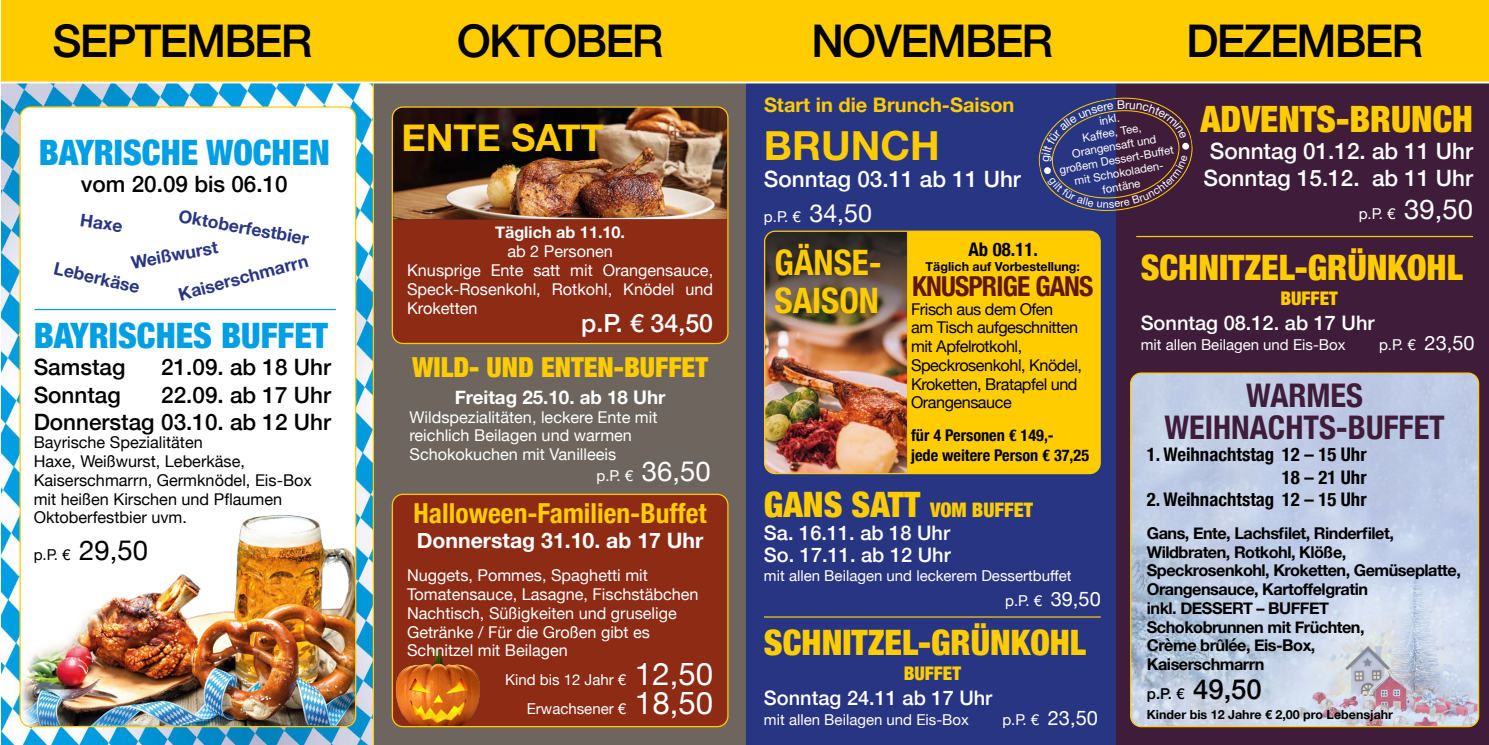
<style>
.page{position:relative;width:1489px;height:745px;background:#fff}
.page>*{position:absolute;margin:0;border:0;box-sizing:border-box;transform-origin:0 0}
.t1{font:500 45px "Helvetica Neue";letter-spacing:-.04em;color:#000}
.t2{font:700 40px "Helvetica Neue";color:#fc0}
.t3{font:700 37.5px "Helvetica Neue";color:#fc0}
.t4{font:900 condensed 36.25px "Helvetica Neue";color:#fc0}
.t5{font:900 condensed 35px "Helvetica Neue";color:#fc0}
.t6{font:900 condensed 35px "Helvetica Neue";color:#009fe3}
.t7{font:700 condensed 35px/38.8px "Helvetica Neue";color:#fc0}
.t8{font:700 condensed 32.5px/31.2px "Helvetica Neue";color:#3e1c3a;text-align:center}
.t9{font:700 condensed 27.5px "Helvetica Neue";color:#fc0}
.t10{font:900 condensed 27.5px "Helvetica Neue";color:#fc0}
.t11{font:700 condensed 27.5px "Helvetica Neue";letter-spacing:-.03em;color:#611700}
.t12{font:500 25px "Helvetica Neue";color:#fff}
.t13{font:500 22.5px/27px "Helvetica Neue";color:#000;text-align:right}
.t14{font:500 22.5px/27px "Helvetica Neue";color:#fff}
.t15{font:700 21.25px "Helvetica Neue";color:#fff}
.t16{font:500 20px/22.5px "Helvetica Neue";color:#fff}
.t17{font:700 20px "Helvetica Neue";color:#fc0}
.t18{font:700 condensed 18.75px/22.5px "Helvetica Neue";color:#000;text-align:right}
.t19{font:700 18.75px "Helvetica Neue";color:#fff}
.t20{font:900 condensed 18.75px "Helvetica Neue";color:#fc0}
.t21{font:700 17.5px "Helvetica Neue";color:#283583}
.t22{font:16.25px/18.8px "Helvetica Neue";color:#fff}
.t23{font:700 16.25px/18.8px "Helvetica Neue";letter-spacing:-.03em;color:#000}
.t24{font:16.25px/18.8px "Helvetica Neue";color:#000}
.t25{font:16.25px/18.8px "Helvetica Neue";letter-spacing:-.03em;color:#000}
.t26{font:700 condensed 16.25px/20px "Helvetica Neue";color:#000}
.t27{font:700 16.25px "Helvetica Neue";color:#fff}
.t28{font:15px/25px "Helvetica Neue";color:#fff}
.t29{font:15px "Helvetica Neue";color:#000}
.t30{font:500 15px "Helvetica Neue";color:#000}
.t31{font:700 12.5px "Helvetica Neue";color:#000}
.t32{font:11.38px/13.6px "Helvetica Neue";color:#fff;text-align:center}
.s1{font-size:27.5px}
.s2{font-size:31.25px}
.s3{font-size:25px}
.s4{font-weight:900;font-stretch:condensed;font-size:35px;color:#fc0}
.s5{font-weight:900;font-stretch:condensed;color:#fc0}
.s6{font-size:20px}
</style>
<div class="page">
<div style="left:2px;top:81px;width:744px;height:663px;background:#6e665e"></div>
<div style="left:746px;top:81px;width:370px;height:663px;background:#283583"></div>
<div style="left:1116px;top:81px;width:372px;height:663px;background:#3e1c3a"></div>
<img style="left:2px;top:83px;width:372px;height:661px">
<div style="left:20px;top:107px;width:335px;height:619px;background:#fff;border-radius:11px"></div>
<img style="left:20px;top:514px;width:335px;height:212px">
<div style="left:2px;top:0;width:372px;height:81px;background:#fc0"></div>
<div style="left:374px;top:0;width:372px;height:81px;background:#fc0"></div>
<div style="left:746px;top:0;width:372px;height:81px;background:#fc0"></div>
<div style="left:1118px;top:0;width:370px;height:81px;background:#fc0"></div>
<hr style="left:2px;top:81px;width:1486px;height:2px;background:#fff">
<div style="left:392px;top:107px;width:336px;height:236px;background:#8d2b15;border-radius:11px"></div>
<img style="left:394px;top:108px;width:334px;height:112px">
<div style="left:392px;top:106px;width:336px;height:238px;border:1px solid #fc0;border-radius:11px"></div>
<div style="left:392px;top:494px;width:336px;height:232px;background:#8d2b15;border-radius:11px"></div>
<img style="left:392px;top:648px;width:88px;height:78px">
<div style="left:392px;top:493px;width:336px;height:233px;border:1px solid #fc0;border-radius:11px"></div>
<div style="left:764px;top:231px;width:336px;height:242px;background:#fc0;border-radius:11px"></div>
<img style="left:766px;top:232px;width:142px;height:240px">
<div style="left:764px;top:230px;width:336px;height:244px;border:1px solid #fc0;border-radius:11px"></div>
<img style="left:1131px;top:373px;width:347px;height:353px">
<div style="left:1129px;top:372px;width:349px;height:354px;border:1px solid #fc0;border-radius:11px"></div>
<hr style="left:35px;top:309px;width:301px;height:1px;background:#009fe3">
<hr style="left:764px;top:616px;width:336px;height:1px;background:#fc0">
<hr style="left:1136px;top:236px;width:336px;height:1px;background:#fc0">
<svg style="left:1038px;top:97px;width:155px;height:114px"></svg>
<p class="t1" style="left:53px;top:5px;width:261px">SEPTEMBER</p>
<p class="t1" style="left:456px;top:5px;width:208px">OKTOBER</p>
<p class="t1" style="left:811px;top:5px;width:243px">NOVEMBER</p>
<p class="t1" style="left:1186px;top:5px;width:238px">DEZEMBER</p>
<p class="t6" style="left:39px;top:123px;width:293px">BAYRISCHE WOCHEN</p>
<p class="t13" style="left:81px;top:168px;width:208px">vom 20.09 bis 06.10</p>
<p class="t21" style="left:181px;top:202px;width:133px;rotate:10deg">Oktoberfestbier</p>
<p class="t21" style="left:82px;top:206px;width:44px;rotate:8deg">Haxe</p>
<p class="t21" style="left:129px;top:249px;width:89px;rotate:-10deg">Weißwurst</p>
<p class="t21" style="left:175px;top:281px;width:135px;rotate:-15deg">Kaiserschmarrn</p>
<p class="t21" style="left:57px;top:254px;width:89px;rotate:13deg">Leberkäse</p>
<p class="t6" style="left:34px;top:307px;width:296px">BAYRISCHES BUFFET</p>
<p class="t13" style="left:34px;top:352px;width:93px">Samstag</p>
<p class="t13" style="left:161px;top:352px;width:171px">21.09. ab 18 Uhr</p>
<p class="t13" style="left:34px;top:379px;width:89px">Sonntag</p>
<p class="t13" style="left:34px;top:379px;width:299px">22.09. ab 17 Uhr<br>Donnerstag 03.10. ab 12 Uhr</p>
<p class="t24" style="left:34px;top:434px;width:280px">Bayrische Spezialitäten<br>Haxe, Weißwurst, Leberkäse,<br>Kaiserschmarrn, Germknödel, Eis-Box mit heißen Kirschen und Pflaumen<br>Oktoberfestbier uvm.</p>
<p class="t29" style="left:34px;top:543px;width:116px">p.P. € <span class="s1">29,50</span></p>
<p class="t3" style="left:401px;top:108px;width:204px">ENTE SATT</p>
<p class="t27" style="left:495px;top:220px;width:131px">Täglich ab 11.10.</p>
<p class="t22" style="left:507px;top:243px;width:107px">ab 2 Personen</p>
<p class="t22" style="left:407px;top:261px;width:307px">Knusprige Ente satt mit Orangensauce,</p>
<p class="t22" style="left:407px;top:280px;width:307px">Speck-Rosenkohl, Rotkohl, Knödel und</p>
<p class="t22" style="left:407px;top:299px;width:72px">Kroketten</p>
<p class="t12" style="left:581px;top:303px;width:133px">p.P. € 34,50</p>
<p class="t10" style="left:412px;top:344px;width:297px">WILD- UND ENTEN-BUFFET</p>
<p class="t19" style="left:454px;top:382px;width:212px">Freitag 25.10. ab 18 Uhr</p>
<p class="t22" style="left:409px;top:408px;width:249px">Wildspezialitäten, leckere Ente mit reichlich Beilagen und warmen<br>Schokokuchen mit Vanilleeis</p>
<p class="t28" style="left:596px;top:464px;width:116px">p.P. € <span class="s1">36,50</span></p>
<p class="t9" style="left:413px;top:489px;width:294px">Halloween-Familien-Buffet</p>
<p class="t15" style="left:417px;top:523px;width:288px">Donnerstag 31.10. ab 17 Uhr</p>
<p class="t22" style="left:407px;top:566px;width:293px">Nuggets, Pommes, Spaghetti mit Tomatensauce, Lasagne, Fischstäbchen Nachtisch, Süßigkeiten und gruselige Getränke / Für die Großen gibt es Schnitzel mit Beilagen</p>
<p class="t28" style="left:505px;top:666px;width:210px;line-height:28.8px;text-align:right">Kind bis 12 Jahr € <span class="s2">12,50<br></span>Erwachsener € <span class="s2">18,50</span></p>
<p class="t17" style="left:764px;top:89px;width:252px">Start in die Brunch-Saison</p>
<p class="t2" style="left:764px;top:114px;width:177px">BRUNCH</p>
<p class="t14" style="left:764px;top:163px;width:258px">Sonntag 03.11 ab 11 Uhr</p>
<p class="t28" style="left:764px;top:205px;width:110px">p.P. € <span class="s3">34,50</span></p>
<p class="t32" style="left:1051px;top:123px;width:117px;rotate:-10deg">inkl.<br>Kaffee, Tee,<br>Orangensaft und großem Dessert-Buffet mit Schokoladen&shy;fontäne</p>
<p class="t4" style="left:1200px;top:89px;width:274px">ADVENTS-BRUNCH</p>
<p class="t14" style="left:1203px;top:135px;width:271px">Sonntag 01.12. ab 11 Uhr<br>Sonntag 15.12. ab 11 Uhr</p>
<p class="t28" style="left:1358px;top:201px;width:116px">p.P. € <span class="s1">39,50</span></p>
<p class="t7" style="left:774px;top:240px;width:108px">GÄNSE-<br>SAISON</p>
<p class="t18" style="left:968px;top:236px;width:71px">Ab 08.11.</p>
<p class="t31" style="left:925px;top:256px;width:156px">Täglich auf Vorbestellung:</p>
<p class="t11" style="left:912px;top:263px;width:183px">KNUSPRIGE GANS</p>
<p class="t25" style="left:911px;top:300px;width:172px">Frisch aus dem Ofen<br>am Tisch aufgeschnitten mit Apfelrotkohl,<br>Speckrosenkohl, Knödel,<br>Kroketten, Bratapfel und<br>Orangensauce</p>
<p class="t26" style="left:911px;top:424px;width:179px">für 4 Personen € 149,-<br>jede weitere Person € 37,25</p>
<p class="t16" style="left:764px;top:497px;width:270px"><span class="s4">GANS SATT</span> <span class="s5">VOM BUFFET<br></span>Sa. 16.11. ab 18 Uhr<br>So. 17.11. ab 12 Uhr</p>
<p class="t28" style="left:1005px;top:563px;width:97px;text-indent:-241px">mit allen Beilagen und leckerem Dessertbuffet<br>p.P. € <span class="s6">39,50</span></p>
<p class="t5" style="left:764px;top:613px;width:324px">SCHNITZEL-GRÜNKOHL</p>
<p class="t20" style="left:903px;top:657px;width:59px">BUFFET</p>
<p class="t16" style="left:764px;top:684px;width:230px">Sonntag 24.11 ab 17 Uhr</p>
<p class="t28" style="left:764px;top:707px;width:206px">mit allen Beilagen und Eis-Box</p>
<p class="t28" style="left:1002px;top:707px;width:97px">p.P. € <span class="s6">23,50</span></p>
<p class="t5" style="left:1140px;top:238px;width:324px">SCHNITZEL-GRÜNKOHL</p>
<p class="t20" style="left:1280px;top:282px;width:59px">BUFFET</p>
<p class="t16" style="left:1140px;top:309px;width:235px">Sonntag 08.12. ab 17 Uhr</p>
<p class="t28" style="left:1140px;top:332px;width:206px">mit allen Beilagen und Eis-Box</p>
<p class="t28" style="left:1378px;top:332px;width:97px">p.P. € <span class="s6">23,50</span></p>
<p class="t8" style="left:1164px;top:377px;width:282px">WARMES<br>WEIHNACHTS-BUFFET</p>
<p class="t18" style="left:1146px;top:441px;width:221px">1. Weihnachtstag 12 – 15 Uhr<br>18 – 21 Uhr</p>
<p class="t18" style="left:1146px;top:486px;width:221px">2. Weihnachtstag 12 – 15 Uhr</p>
<p class="t23" style="left:1146px;top:523px;width:315px">Gans, Ente, Lachsfilet, Rinderfilet,<br>Wildbraten, Rotkohl, Klöße,<br>Speckrosenkohl, Kroketten, Gemüseplatte,<br>Orangensauce, Kartoffelgratin<br>inkl. DESSERT – BUFFET<br>Schokobrunnen mit Früchten,<br>Crème brûlée, Eis-Box,<br>Kaiserschmarrn</p>
<p class="t30" style="left:1146px;top:681px;width:116px">p.P. € <span class="s1">49,50</span></p>
<p class="t31" style="left:1146px;top:704px;width:248px">Kinder bis 12 Jahre € 2,00 pro Lebensjahr</p>
</div>
